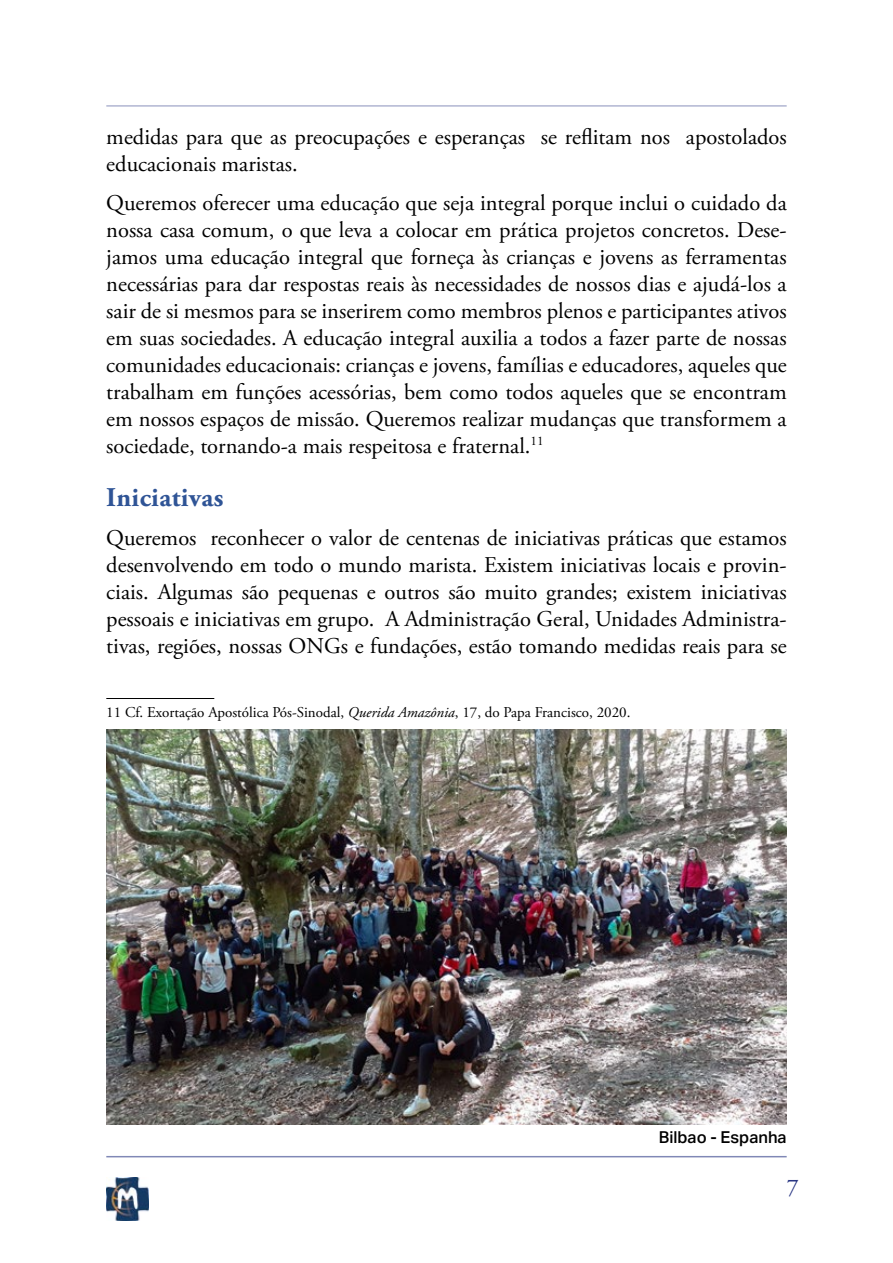
<style>
.page{position:relative;width:893px;height:1263px;background:#fff}
.page>*{position:absolute;margin:0;border:0;box-sizing:border-box;transform-origin:0 0}
.t1{font:700 27px "Adobe Garamond Pro";letter-spacing:.015em;color:#2f5496}
.t2{font:24px "Adobe Garamond Pro";color:#283583}
.t3{font:22.5px/27px "Adobe Garamond Pro";color:#000;text-align:justify}
.t4{font:500 16.5px "Aktiv Grotesk";color:#000}
.t5{font:15px "Adobe Garamond Pro";color:#000}
.s1{font-style:italic}
</style>
<div class="page">
<hr style="left:106px;top:106px;width:681px;height:1px;background:#283583">
<hr style="left:106px;top:1156px;width:681px;height:1px;background:#283583">
<img style="left:106px;top:1178px;width:43px;height:42px">
<hr style="left:106px;top:698px;width:108px;height:1px;background:#000">
<img style="left:106px;top:729px;width:681px;height:396px">
<p class="t3" style="left:106px;top:124px;width:682px">medidas para que as preocupações e esperanças se reflitam nos apostolados educacionais maristas.</p>
<p class="t3" style="left:106px;top:190px;width:682px">Queremos oferecer uma educação que seja integral porque inclui o cuidado da nossa casa comum, o que leva a colocar em prática projetos concretos. Dese&shy;jamos uma educação integral que forneça às crianças e jovens as ferramentas necessárias para dar respostas reais às necessidades de nossos dias e ajudá-los a sair de si mesmos para se inserirem como membros plenos e participantes ativos em suas sociedades. A educação integral auxilia a todos a fazer parte de nossas comunidades educacionais: crianças e jovens, famílias e educadores, aqueles que trabalham em funções acessórias, bem como todos aqueles que se encontram em nossos espaços de missão. Queremos realizar mudanças que transformem a sociedade, tornando-a mais respeitosa e fraternal.<sup>11</sup></p>
<p class="t1" style="left:106px;top:482px;width:119px">Iniciativas</p>
<p class="t3" style="left:106px;top:525px;width:682px">Queremos reconhecer o valor de centenas de iniciativas práticas que estamos desenvolvendo em todo o mundo marista. Existem iniciativas locais e provin&shy;ciais. Algumas são pequenas e outros são muito grandes; existem iniciativas pessoais e iniciativas em grupo. A Administração Geral, Unidades Administra&shy;tivas, regiões, nossas ONGs e fundações, estão tomando medidas reais para se</p>
<p class="t5" style="left:106px;top:703px;width:526px">11 Cf. Exortação Apostólica Pós-Sinodal, <span class="s1">Querida Amazônia</span>, 17, do Papa Francisco, 2020.</p>
<p class="t4" style="left:659px;top:1127px;width:129px">Bilbao - Espanha</p>
<p class="t2" style="left:787px;top:1173px;width:13px">7</p>
</div>
